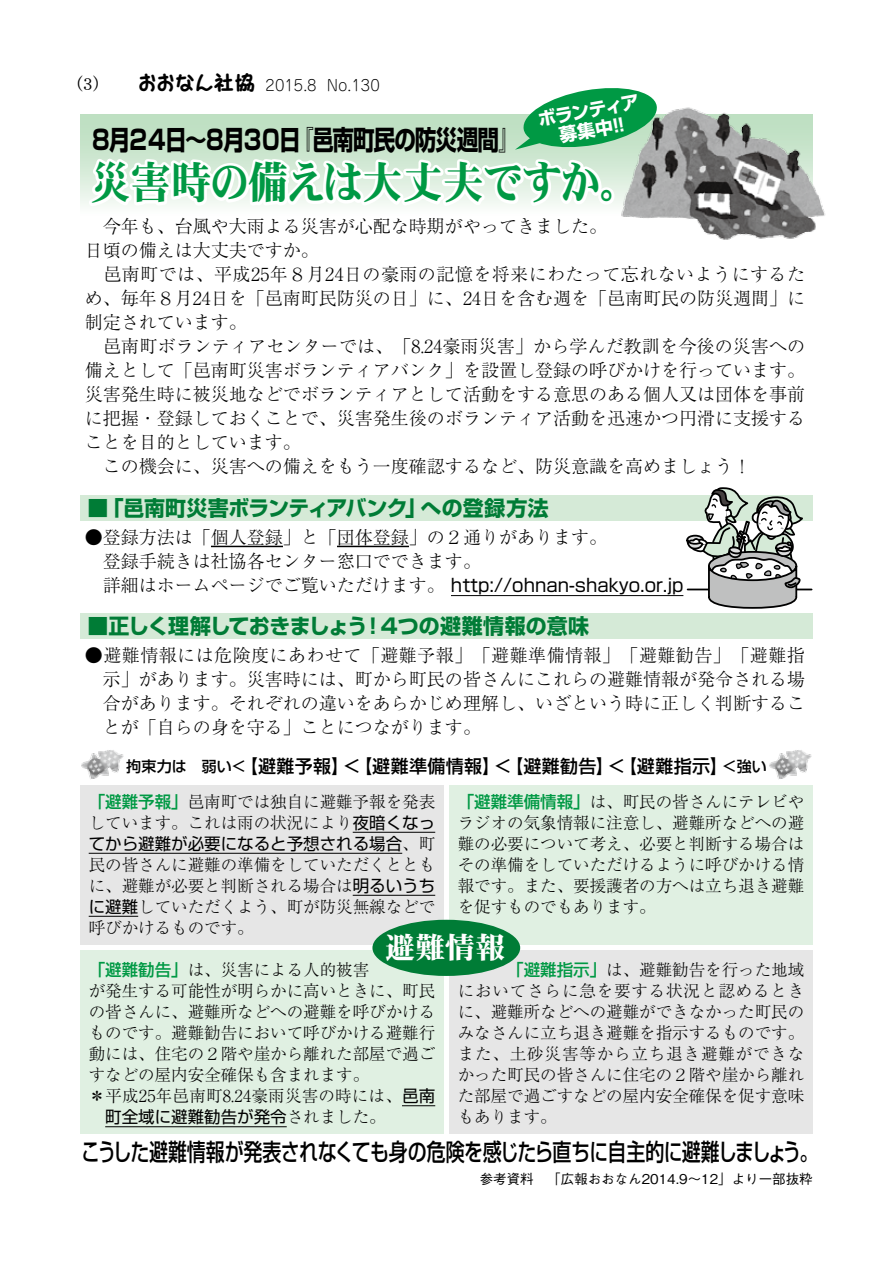
<style>
.page{position:relative;width:893px;height:1263px;background:#fff}
.page>*{position:absolute;margin:0;border:0;box-sizing:border-box;transform-origin:0 0}
.t1{font:45px "DFHS Mincho Std W9";letter-spacing:-.025em;color:#094;scale:.9 1}
.t2{font:30px "DFHS Mincho Std W9";color:#fff}
.t3{font:700 27px "Shin Go Pro";letter-spacing:-.055em;color:#000;scale:.8 1}
.t4{font:500 24px "Shin Go Pro";letter-spacing:-.03em;color:#000;scale:.79 1}
.t5{font:700 21px "Shin Go Pro";letter-spacing:-.02em;color:#007c36}
.t6{font:700 21px "Shin Go Pro";letter-spacing:-.055em;color:#007c36}
.t7{font:700 21px "Shin Go Pro";letter-spacing:.01em;color:#007c36}
.t8{font:21px "id POP FTMARU P";color:#000}
.t9{font:300 18px/24px "Ryumin Pro";color:#000}
.t10{font:18px "Shin Go Pro";color:#000}
.t11{font:500 18px "Shin Go Pro";letter-spacing:.02em;color:#000}
.t12{font:700 18px/19.5px "Shin Go Pro";color:#fff;text-align:center}
.t13{font:18px "DFHS Mincho Std W3";color:#000}
.t14{font:300 16.5px/21px "Ryumin Pro";color:#000;text-align:justify}
.t15{font:16.5px "Shin Go Pro";color:#000}
.t16{font:300 15px "Jun 101 Pro";color:#000}
.t17{font:500 15px "Shin Go Pro";letter-spacing:.015em;color:#000}
.t18{font:500 13.5px "Gothic BBB Pro";color:#000}
.s1{font-family:"Ryumin Pro";font-weight:300}
.s2{font-size:18px}
.s3{font-size:15px}
.s4{font-family:"Shin Go Pro";font-weight:500;color:#094}
.s5{font-family:"Shin Go Pro";font-weight:400}
</style>
<div class="page">
<div style="left:80px;top:785px;width:363px;height:159px;background:#e6e6e6"></div>
<div style="left:80px;top:950px;width:363px;height:183px;background:#e0f0e2"></div>
<div style="left:449px;top:785px;width:363px;height:159px;background:#e0f0e2"></div>
<div style="left:449px;top:950px;width:363px;height:183px;background:#e6e6e6"></div>
<img style="left:659px;top:107px;width:166px;height:133px">
<hr style="left:211px;top:546px;width:72px;height:1px;background:#000">
<hr style="left:337px;top:546px;width:72px;height:1px;background:#000">
<hr style="left:451px;top:595px;width:232px;height:1px;background:#000">
<hr style="left:353px;top:832px;width:82px;height:1px;background:#000">
<hr style="left:89px;top:853px;width:313px;height:1px;background:#000">
<hr style="left:353px;top:895px;width:82px;height:1px;background:#000">
<hr style="left:89px;top:916px;width:49px;height:1px;background:#000">
<hr style="left:402px;top:1105px;width:33px;height:1px;background:#000">
<hr style="left:105px;top:1126px;width:182px;height:1px;background:#000">
<div style="left:80px;top:495px;width:732px;height:25px;background:#d5ead7"></div>
<div style="left:80px;top:613px;width:732px;height:25px;background:#d5ead7"></div>
<div style="left:372px;top:920px;width:148px;height:56px;background:#007c36;border-radius:50%"></div>
<img style="left:81px;top:750px;width:43px;height:29px">
<img style="left:769px;top:750px;width:43px;height:29px">
<hr style="left:688px;top:589px;width:124px;height:1px;background:#000">
<svg style="left:685px;top:487px;width:119px;height:122px"></svg>
<svg style="left:83px;top:88px;width:576px;height:130px"></svg>
<p class="t13" style="left:65px;top:73px;width:47px">（）3</p>
<p class="t8" style="left:138px;top:72px;width:119px">おおなん社協</p>
<p class="t16" style="left:266px;top:74px;width:53px">2015.8</p>
<p class="t16" style="left:327px;top:74px;width:55px">No.130</p>
<h3 class="t3" style="left:90px;top:118px;width:539px">８月２４日～８月３０『日邑南町民の防災週間『</h3>
<p class="t12" style="left:536px;top:108px;width:104px;rotate:-10deg">ボランティア募集中 !!</p>
<h1 class="t1" style="left:90px;top:158px;width:613px">災害時の備えは大丈夫ですか。</h1>
<p class="t9" style="left:85px;top:213px;width:722px">　今年も、台風や大雨よる災害が心配な時期がやってきました。<br>日頃の備えは大丈夫ですか。<br>　邑南町では、平成25年８月24日の豪雨の記憶を将来にわたって忘れないようにするため、毎年８月24日を「邑南町民防災の日」に、24日を含む週を「邑南町民の防災週間」に制定されています。<br>　邑南町ボランティアセンターでは、「8.24豪雨災害」から学んだ教訓を今後の災害への備えとして「邑南町災害ボランティアバンク」を設置し登録の呼びかけを行っています。災害発生時に被災地などでボランティアとして活動をする意思のある個人又は団体を事前に把握・登録しておくことで、災害発生後のボランティア活動を迅速かつ円滑に支援することを目的としています。<br>　この機会に、災害への備えをもう一度確認するなど、防災意識を高めましょう!</p>
<p class="t5" style="left:87px;top:491px;width:340px">■「邑南町災害ボランティアバンク」</p>
<p class="t5" style="left:420px;top:491px;width:130px">への登録方法</p>
<p class="t9" style="left:85px;top:524px;width:523px">●登録方法は「個人登録」と「団体登録」の２通りがあります。　登録手続きは社協各センター窓口でできます。</p>
<p class="t10" style="left:85px;top:570px;width:600px"><span class="s1">　詳細はホームページでご覧いただけます。</span> http://ohnan-shakyo.or j p.</p>
<p class="t7" style="left:379px;top:609px;width:212px">４つの避難情報の意味</p>
<p class="t6" style="left:87px;top:609px;width:282px">■正しく理解しておきましょう</p>
<p class="t5" style="left:363px;top:609px;width:22px">！</p>
<p class="t9" style="left:103px;top:641px;width:704px;text-align:justify;text-indent:-18px">●避難情報には危険度にあわせて「避難予報」「避難準備情報」「避難勧告」「避難指示」があります。災害時には、町から町民の皆さんにこれらの避難情報が発令される場合があります。それぞれの違いをあらかじめ理解し、いざという時に正しく判断することが「自らの身を守る」ことにつながります。</p>
<p class="t17" style="left:126px;top:754px;width:134px">拘束力は　弱い＜<span class="s2">【</span></p>
<p class="t11" style="left:258px;top:751px;width:480px">避難予報】＜【避難準備情報】＜【避難勧告】＜【避難指示】<span class="s3">＜</span></p>
<p class="t17" style="left:737px;top:754px;width:32px">強い</p>
<p class="t14" style="left:89px;top:789px;width:348px"><span class="s4">「避難予報」</span>邑南町では独自に避難予報を発表しています。これは雨の状況により<span class="s5">夜暗くなっ</span></p>
<p class="t15" style="left:89px;top:830px;width:348px">てから避難が必要になると予想される場合<span class="s1">、町</span></p>
<p class="t14" style="left:89px;top:852px;width:348px">民の皆さんに避難の準備をしていただくとともに、避難が必要と判断される場合は<span class="s5">明るいうちに避難</span>していただくよう、町が防災無線などで呼びかけるものです。</p>
<p class="t14" style="left:89px;top:958px;width:348px;text-align:left"><span class="s4">「避難勧告」</span>は、災害による人的被害<br>が発生する可能性が明らかに高いときに、町民の皆さんに、避難所などへの避難を呼びかけるものです。避難勧告において呼びかける避難行動には、住宅の２階や崖から離れた部屋で過ごすなどの屋内安全確保も含まれます。<br>＊平成25年邑南町8.24豪雨災害の時には、<span class="s5">邑南</span></p>
<p class="t15" style="left:105px;top:1103px;width:282px">町全域に避難勧告が発令<span class="s1">されました。</span></p>
<p class="t14" style="left:458px;top:789px;width:348px"><span class="s4">「避難準備情報」</span>は、町民の皆さんにテレビやラジオの気象情報に注意し、避難所などへの避難の必要について考え、必要と判断する場合はその準備をしていただけるように呼びかける情報です。また、要援護者の方へは立ち退き避難を促すものでもあります。</p>
<h2 class="t2" style="left:385px;top:931px;width:121px">避難情報</h2>
<p class="t14" style="left:458px;top:958px;width:348px"><span class="s4">　　　「避難指示」</span>は、避難勧告を行った地域においてさらに急を要する状況と認めるときに、避難所などへの避難ができなかった町民のみなさんに立ち退き避難を指示するものです。また、土砂災害等から立ち退き避難ができなかった町民の皆さんに住宅の２階や崖から離れた部屋で過ごすなどの屋内安全確保を促す意味もあります。</p>
<h3 class="t4" style="left:82px;top:1132px;width:934px">こうした避難情報が発表されなくても身の危険を感じたら直ちに自主的に避難しましょう。</h3>
<p class="t18" style="left:480px;top:1168px;width:335px">参考資料　「広報おおなん2014.9～12」より一部抜粋</p>
</div>
